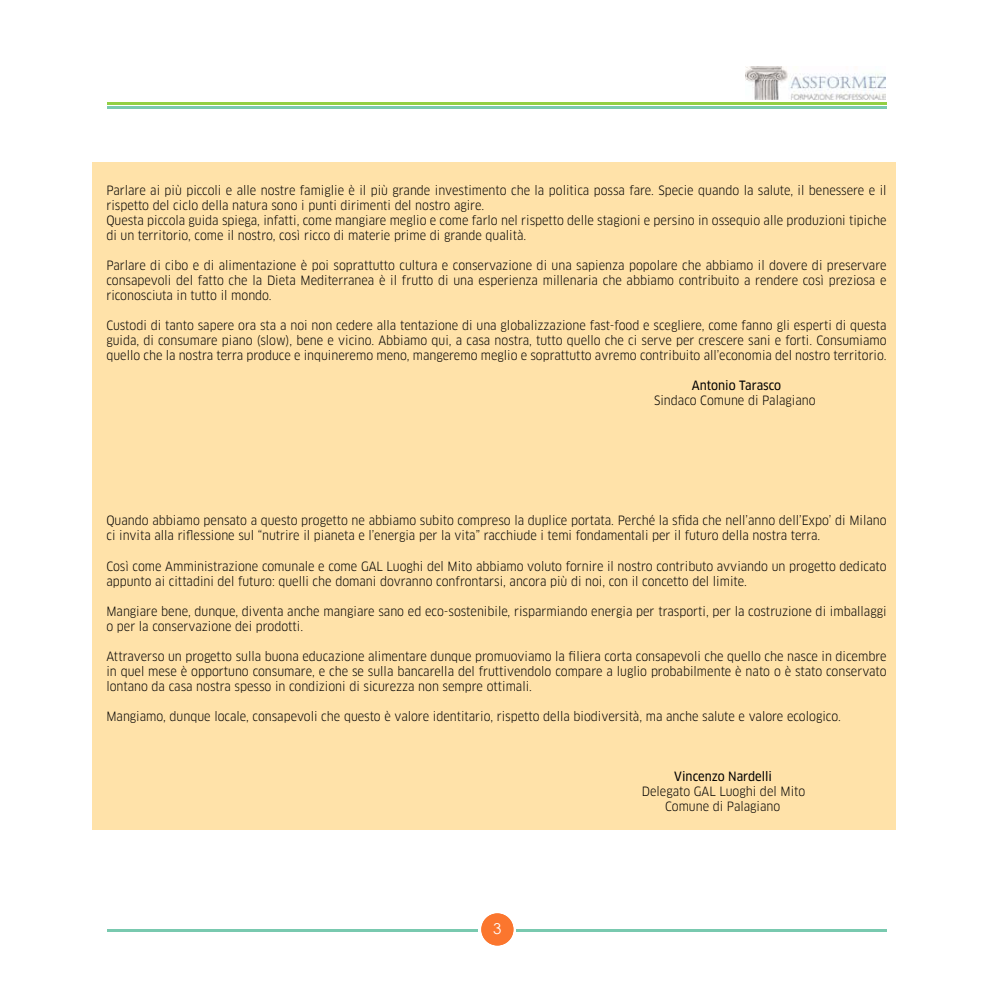
<style>
.page{position:relative;width:993px;height:993px;background:#fff}
.page>*{position:absolute;margin:0;border:0;box-sizing:border-box;transform-origin:0 0}
.t1{font:15px "Century Gothic";color:#fff}
.t2{font:12.5px/15px "Clan Narrow OSF";color:#000}
.t3{font:12.5px "Clan Narrow OSF News";color:#000}
</style>
<div class="page">
<img style="left:745px;top:66px;width:140px;height:33px">
<div style="left:92px;top:162px;width:803px;height:667px;background:#ffe2a9"></div>
<hr style="left:107px;top:106px;width:779px;height:3px;background:#79c9af">
<hr style="left:107px;top:929px;width:370px;height:2px;background:#79c9af">
<hr style="left:516px;top:929px;width:370px;height:2px;background:#79c9af">
<hr style="left:107px;top:102px;width:779px;height:3px;background:#93cf43">
<div style="left:481px;top:913px;width:32px;height:32px;background:#fb762e;border-radius:50%"></div>
<p class="t2" style="left:106px;top:183px;width:781px">Parlare ai più piccoli e alle nostre famiglie è il più grande investimento che la politica possa fare. Specie quando la salute, il benessere e il rispetto del ciclo della natura sono i punti dirimenti del nostro agire.<br>Questa piccola guida spiega, infatti, come mangiare meglio e come farlo nel rispetto delle stagioni e persino in ossequio alle produzioni tipiche di un territorio, come il nostro, così ricco di materie prime di grande qualità.</p>
<p class="t2" style="left:106px;top:258px;width:781px;text-align:justify">Parlare di cibo e di alimentazione è poi soprattutto cultura e conservazione di una sapienza popolare che abbiamo il dovere di preservare consapevoli del fatto che la Dieta Mediterranea è il frutto di una esperienza millenaria che abbiamo contribuito a rendere così preziosa e riconosciuta in tutto il mondo.</p>
<p class="t2" style="left:106px;top:318px;width:781px;text-align:justify">Custodi di tanto sapere ora sta a noi non cedere alla tentazione di una globalizzazione fast-food e scegliere, come fanno gli esperti di questa guida, di consumare piano (slow), bene e vicino. Abbiamo qui, a casa nostra, tutto quello che ci serve per crescere sani e forti. Consumiamo quello che la nostra terra produce e inquineremo meno, mangeremo meglio e soprattutto avremo contribuito all’economia del nostro territorio.</p>
<p class="t3" style="left:691px;top:378px;width:91px">Antonio Tarasco</p>
<p class="t2" style="left:654px;top:393px;width:163px">Sindaco Comune di Palagiano</p>
<p class="t2" style="left:106px;top:513px;width:781px">Quando abbiamo pensato a questo progetto ne abbiamo subito compreso la duplice portata. Perché la sfida che nell’anno dell’Expo’ di Milano ci invita alla riflessione sul “nutrire il pianeta e l’energia per la vita” racchiude i temi fondamentali per il futuro della nostra terra.</p>
<p class="t2" style="left:106px;top:558px;width:781px">Così come Amministrazione comunale e come GAL Luoghi del Mito abbiamo voluto fornire il nostro contributo avviando un progetto dedicato appunto ai cittadini del futuro: quelli che domani dovranno confrontarsi, ancora più di noi, con il concetto del limite.</p>
<p class="t2" style="left:106px;top:603px;width:781px">Mangiare bene, dunque, diventa anche mangiare sano ed eco-sostenibile, risparmiando energia per trasporti, per la costruzione di imballaggi o per la conservazione dei prodotti.</p>
<p class="t2" style="left:106px;top:648px;width:781px;text-align:justify">Attraverso un progetto sulla buona educazione alimentare dunque promuoviamo la filiera corta consapevoli che quello che nasce in dicembre in quel mese è opportuno consumare, e che se sulla bancarella del fruttivendolo compare a luglio probabilmente è nato o è stato conservato lontano da casa nostra spesso in condizioni di sicurezza non sempre ottimali.</p>
<p class="t2" style="left:106px;top:708px;width:735px">Mangiamo, dunque locale, consapevoli che questo è valore identitario, rispetto della biodiversità, ma anche salute e valore ecologico.</p>
<p class="t1" style="left:493px;top:918px;width:10px">3</p>
<p class="t3" style="left:674px;top:768px;width:99px">Vincenzo Nardelli</p>
<p class="t2" style="left:641px;top:783px;width:165px;text-align:center">Delegato GAL Luoghi del Mito<br>Comune di Palagiano</p>
</div>
